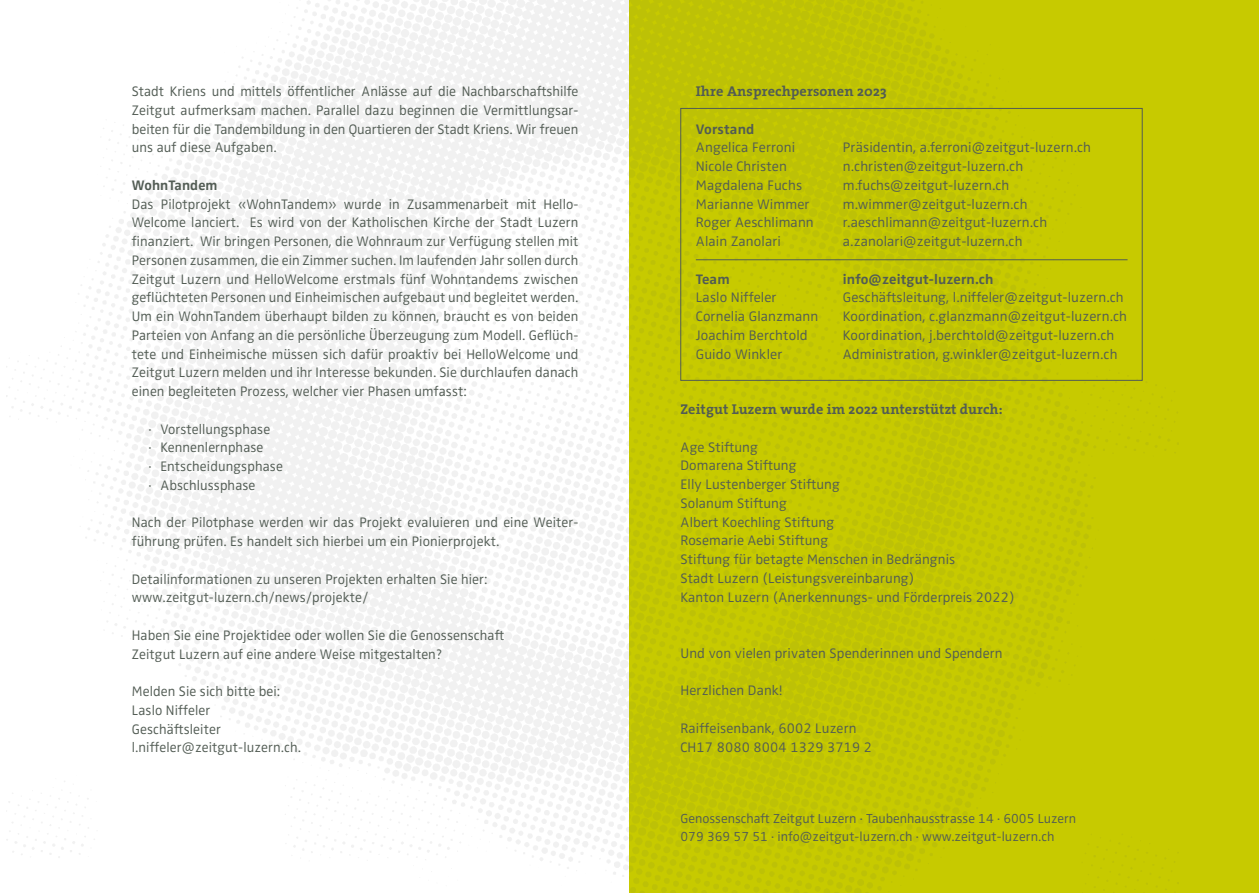
<style>
.page{position:relative;width:1259px;height:893px;background:#fff}
.page>*{position:absolute;margin:0;border:0;box-sizing:border-box;transform-origin:0 0}
.t1{font:300 14.25px/18.8px "Zwo Pro";letter-spacing:.01em;color:#525c54}
.t2{font:700 14.25px "The Serif";letter-spacing:.01em;color:#525c54}
.t3{font:700 14.25px "Zwo Pro";letter-spacing:.01em;color:#525c54}
.t4{font:300 13.5px/18.8px "Zwo Pro";color:#525c54}
</style>
<div class="page">
<div style="left:629px;top:0;width:630px;height:893px;background:#c7ca00"></div>
<div style="left:680px;top:108px;width:462px;height:273px;border:1px solid #525c54"></div>
<hr style="left:696px;top:259px;width:431px;height:1px;background:#525c54">
<p class="t1" style="left:132px;top:82px;width:448px;text-align:justify">Stadt Kriens und mittels öffentlicher Anlässe auf die Nachbarschaftshilfe Zeitgut aufmerksam machen. Parallel dazu beginnen die Vermittlungsar&shy;beiten für die Tandembildung in den Quartieren der Stadt Kriens. Wir freuen uns auf diese Aufgaben.</p>
<p class="t3" style="left:132px;top:177px;width:87px">WohnTandem</p>
<p class="t1" style="left:132px;top:195px;width:448px;text-align:justify">Das Pilotprojekt «WohnTandem» wurde in Zusammenarbeit mit Hello-Welcome lanciert. Es wird von der Katholischen Kirche der Stadt Luzern finanziert. Wir bringen Personen, die Wohnraum zur Verfügung stellen mit Personen zusammen, die ein Zimmer suchen. Im laufenden Jahr sollen durch Zeitgut Luzern und HelloWelcome erstmals fünf Wohntandems zwischen geflüchteten Personen und Einheimischen aufgebaut und begleitet werden.<br>Um ein WohnTandem überhaupt bilden zu können, braucht es von beiden Parteien von Anfang an die persönliche Überzeugung zum Modell. Geflüch&shy;tete und Einheimische müssen sich dafür proaktiv bei HelloWelcome und Zeitgut Luzern melden und ihr Interesse bekunden. Sie durchlaufen danach einen begleiteten Prozess, welcher vier Phasen umfasst:</p>
<p class="t1" style="left:148px;top:420px;width:136px">· Vorstellungsphase<br>· Kennenlernphase<br>· Entscheidungsphase · Abschlussphase</p>
<p class="t1" style="left:132px;top:514px;width:448px">Nach der Pilotphase werden wir das Projekt evaluieren und eine Weiter&shy;führung prüfen. Es handelt sich hierbei um ein Pionierprojekt.</p>
<p class="t1" style="left:132px;top:570px;width:357px">Detailinformationen zu unseren Projekten erhalten Sie hier: www.zeitgut-luzern.ch/news/projekte/</p>
<p class="t1" style="left:132px;top:626px;width:374px">Haben Sie eine Projektidee oder wollen Sie die Genossenschaft<br>Zeitgut Luzern auf eine andere Weise mitgestalten?</p>
<p class="t1" style="left:132px;top:682px;width:171px">Melden Sie sich bitte bei:<br>Laslo Niffeler<br>Geschäftsleiter l.niffeler@zeitgut-luzern.ch.</p>
<p class="t2" style="left:696px;top:79px;width:192px">Ihre Ansprechpersonen 2023</p>
<p class="t3" style="left:696px;top:121px;width:60px">Vorstand</p>
<p class="t1" style="left:696px;top:139px;width:101px">Angelica Ferroni</p>
<p class="t1" style="left:843px;top:139px;width:250px">Präsidentin, a.ferroni@zeitgut-luzern.ch</p>
<p class="t1" style="left:696px;top:157px;width:93px">Nicole Christen</p>
<p class="t1" style="left:843px;top:157px;width:182px">n.christen@zeitgut-luzern.ch</p>
<p class="t1" style="left:696px;top:176px;width:108px">Magdalena Fuchs</p>
<p class="t1" style="left:843px;top:176px;width:168px">m.fuchs@zeitgut-luzern.ch</p>
<p class="t1" style="left:696px;top:195px;width:115px">Marianne Wimmer</p>
<p class="t1" style="left:843px;top:195px;width:186px">m.wimmer@zeitgut-luzern.ch</p>
<p class="t1" style="left:696px;top:214px;width:119px">Roger Aeschlimann</p>
<p class="t1" style="left:843px;top:214px;width:206px">r.aeschlimann@zeitgut-luzern.ch</p>
<p class="t1" style="left:696px;top:232px;width:87px">Alain Zanolari</p>
<p class="t1" style="left:843px;top:232px;width:181px">a.zanolari@zeitgut-luzern.ch</p>
<p class="t3" style="left:696px;top:271px;width:35px">Team</p>
<p class="t3" style="left:843px;top:271px;width:152px">info@zeitgut-luzern.ch</p>
<p class="t1" style="left:696px;top:289px;width:82px">Laslo Niffeler</p>
<p class="t1" style="left:843px;top:289px;width:282px">Geschäftsleitung, l.niffeler@zeitgut-luzern.ch</p>
<p class="t1" style="left:696px;top:307px;width:124px">Cornelia Glanzmann</p>
<p class="t1" style="left:843px;top:307px;width:285px">Koordination, c.glanzmann@zeitgut-luzern.ch</p>
<p class="t1" style="left:696px;top:326px;width:113px">Joachim Berchtold</p>
<p class="t1" style="left:843px;top:326px;width:273px">Koordination, j.berchtold@zeitgut-luzern.ch</p>
<p class="t1" style="left:696px;top:345px;width:88px">Guido Winkler</p>
<p class="t1" style="left:843px;top:345px;width:276px">Administration, g.winkler@zeitgut-luzern.ch</p>
<p class="t2" style="left:680px;top:397px;width:324px">Zeitgut Luzern wurde im 2022 unterstützt durch:</p>
<p class="t1" style="left:680px;top:438px;width:336px">Age Stiftung<br>Domarena Stiftung<br>Elly Lustenberger Stiftung<br>Solanum Stiftung<br>Albert Koechling Stiftung<br>Rosemarie Aebi Stiftung<br>Stiftung für betagte Menschen in Bedrängnis<br>Stadt Luzern (Leistungsvereinbarung)<br>Kanton Luzern (Anerkennungs- und Förderpreis 2022)</p>
<p class="t1" style="left:680px;top:644px;width:324px">Und von vielen privaten Spenderinnen und Spendern</p>
<p class="t1" style="left:680px;top:682px;width:103px">Herzlichen Dank!</p>
<p class="t1" style="left:680px;top:719px;width:193px">Raiffeisenbank, 6002 Luzern<br>CH17 8080 8004 1329 3719 2</p>
<p class="t4" style="left:680px;top:809px;width:397px">Genossenschaft Zeitgut Luzern · Taubenhausstrasse 14 · 6005 Luzern<br>079 369 57 51 · info@zeitgut-luzern.ch · www.zeitgut-luzern.ch</p>
</div>
